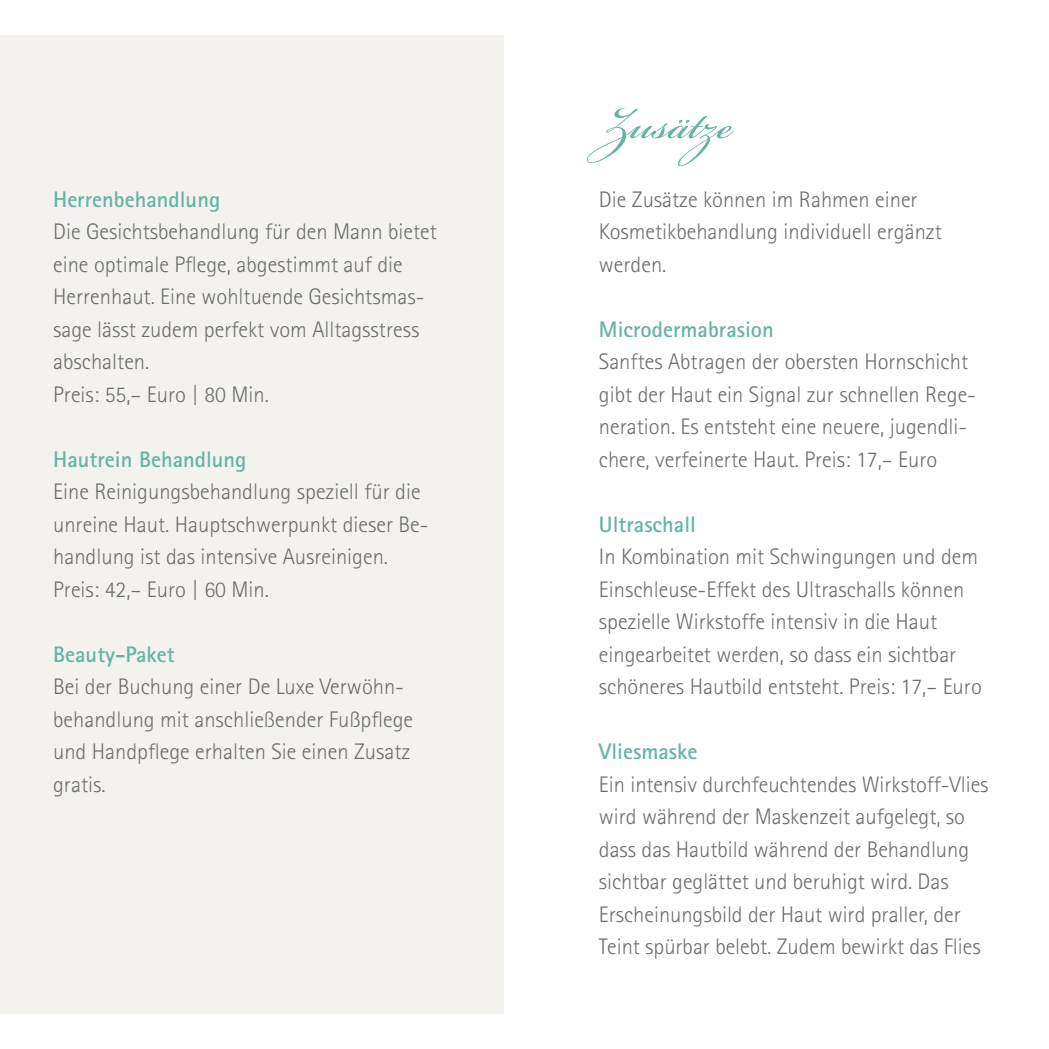
<style>
.page{position:relative;width:1049px;height:1049px;background:#fff}
.page>*{position:absolute;margin:0;border:0;box-sizing:border-box;transform-origin:0 0}
.t1{font:70px "Bickham Script MM 400";color:#66b3a6}
.t2{font:300 22.5px/32.5px "Rotis Sans Serif";color:#6c6d70}
.t3{font:700 22.5px "Rotis Sans Serif";color:#66b3a6}
</style>
<div class="page">
<div style="left:0;top:35px;width:503px;height:978px;background:#f4f2ef"></div>
<p class="t3" style="left:53px;top:185px;width:169px">Herrenbehandlung</p>
<p class="t2" style="left:53px;top:215px;width:385px">Die Gesichtsbehandlung für den Mann bietet eine optimale Pflege, abgestimmt auf die Herrenhaut. Eine wohltuende Gesichtsmas&shy;sage lässt zudem perfekt vom Alltagsstress abschalten.<br>Preis: 55,– Euro | 80 Min.</p>
<p class="t3" style="left:53px;top:445px;width:195px">Hautrein Behandlung</p>
<p class="t2" style="left:53px;top:475px;width:377px">Eine Reinigungsbehandlung speziell für die unreine Haut. Hauptschwerpunkt dieser Be&shy;handlung ist das intensive Ausreinigen.<br>Preis: 42,– Euro | 60 Min.</p>
<p class="t3" style="left:53px;top:640px;width:123px">Beauty-Paket</p>
<p class="t2" style="left:53px;top:670px;width:361px">Bei der Buchung einer De Luxe Verwöhn&shy;behandlung mit anschließender Fußpflege und Handpflege erhalten Sie einen Zusatz gratis.</p>
<h1 class="t1" style="left:599px;top:85px;width:136px">Zusätze</h1>
<p class="t2" style="left:599px;top:183px;width:344px">Die Zusätze können im Rahmen einer<br>Kosmetikbehandlung individuell ergänzt werden.</p>
<p class="t3" style="left:599px;top:315px;width:176px">Microdermabrasion</p>
<p class="t2" style="left:599px;top:345px;width:379px">Sanftes Abtragen der obersten Hornschicht gibt der Haut ein Signal zur schnellen Rege&shy;neration. Es entsteht eine neuere, jugendli&shy;chere, verfeinerte Haut. Preis: 17,– Euro</p>
<p class="t3" style="left:599px;top:510px;width:99px">Ultraschall</p>
<p class="t2" style="left:599px;top:540px;width:384px">In Kombination mit Schwingungen und dem Einschleuse-Effekt des Ultraschalls können spezielle Wirkstoffe intensiv in die Haut eingearbeitet werden, so dass ein sichtbar schöneres Hautbild entsteht. Preis: 17,– Euro</p>
<p class="t3" style="left:599px;top:737px;width:100px">Vliesmaske</p>
<p class="t2" style="left:599px;top:768px;width:391px">Ein intensiv durchfeuchtendes Wirkstoff-Vlies wird während der Maskenzeit aufgelegt, so dass das Hautbild während der Behandlung sichtbar geglättet und beruhigt wird. Das Erscheinungsbild der Haut wird praller, der Teint spürbar belebt. Zudem bewirkt das Flies</p>
</div>
